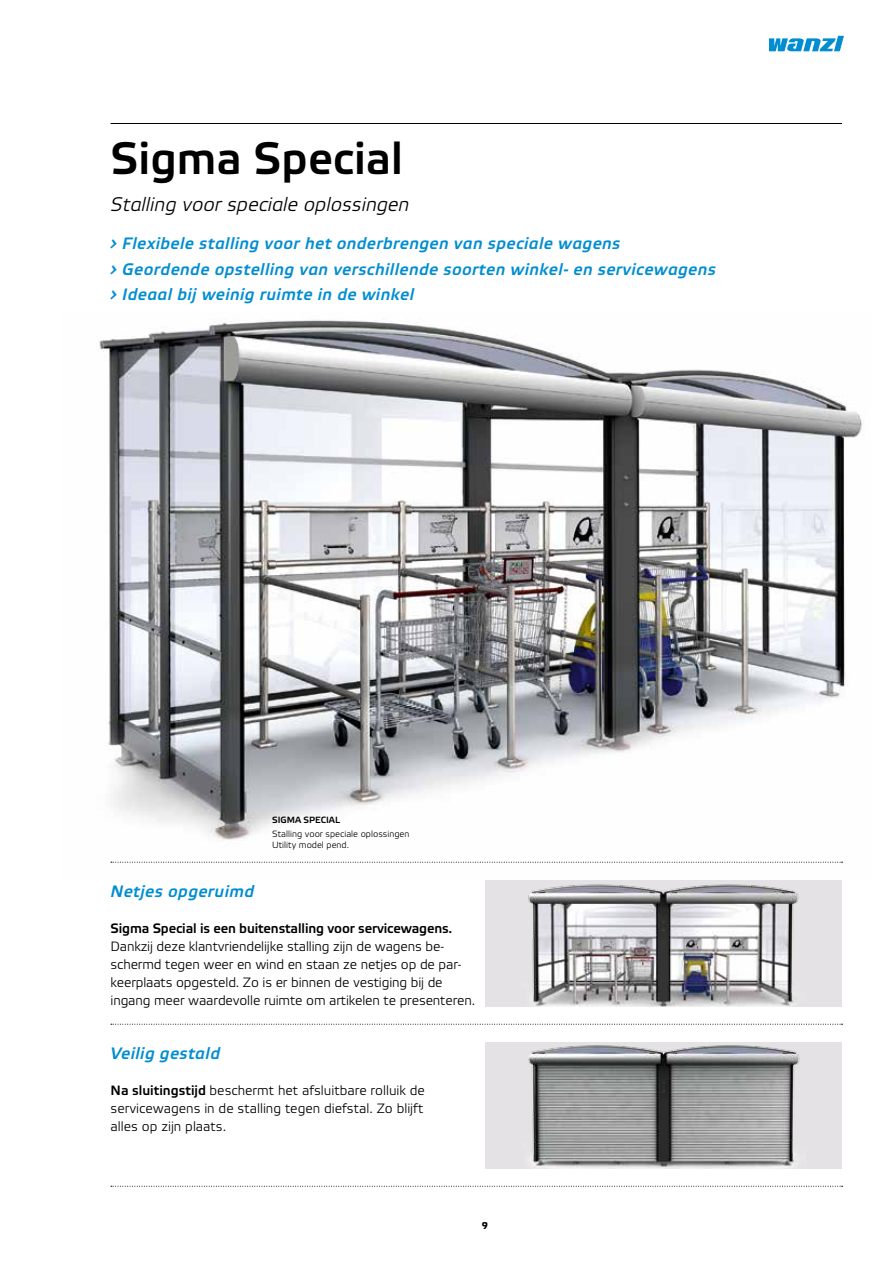
<style>
.page{position:relative;width:893px;height:1263px;background:#fff}
.page>*{position:absolute;margin:0;border:0;box-sizing:border-box;transform-origin:0 0}
.t1{font:500 45px "Wanzl Etelka";color:#000}
.t2{font:italic 300 19.5px "Wanzl Etelka";color:#000}
.t3{font:italic 500 16.5px/25.5px "Wanzl Etelka";letter-spacing:.025em;color:#008dd1}
.t4{font:300 13.5px/18px "Wanzl Etelka";letter-spacing:-.01em;color:#000;text-align:justify}
.t5{font:500 13.5px "Wanzl Etelka";letter-spacing:-.01em;color:#000}
.t6{font:700 9.75px "Wanzl Etelka Text";color:#000}
.t7{font:300 9px/10.8px "Wanzl Etelka";color:#000}
.t8{font:500 9px "Wanzl Etelka";color:#000}
.s1{font-weight:500}
</style>
<div class="page">
<svg style="left:769px;top:36px;width:75px;height:15px"></svg>
<img style="left:99px;top:320px;width:764px;height:543px">
<hr style="left:111px;top:123px;width:731px;height:1px;background:#000">
<div style="left:485px;top:1042px;width:356px;height:126px;background:#e4e2e4"></div>
<img style="left:528px;top:1045px;width:272px;height:123px">
<svg style="left:111px;top:1024px;width:732px;height:1px"></svg>
<svg style="left:111px;top:862px;width:732px;height:1px"></svg>
<svg style="left:111px;top:1186px;width:732px;height:1px"></svg>
<div style="left:485px;top:880px;width:357px;height:126px;background:#e4e2e4"></div>
<img style="left:528px;top:884px;width:271px;height:122px">
<h1 class="t1" style="left:111px;top:132px;width:294px">Sigma Special</h1>
<h2 class="t2" style="left:111px;top:193px;width:300px">Stalling voor speciale oplossingen</h2>
<p class="t3" style="left:111px;top:232px;width:607px">› Flexibele stalling voor het onderbrengen van speciale wagens<br>› Geordende opstelling van verschillende soorten winkel- en servicewagens › Ideaal bij weinig ruimte in de winkel</p>
<p class="t3" style="left:111px;top:880px;width:145px">Netjes opgeruimd</p>
<p class="t8" style="left:272px;top:815px;width:69px">Sigma Special</p>
<p class="t7" style="left:272px;top:829px;width:139px">Stalling voor speciale oplossingen<br>Utility model pend.</p>
<p class="t5" style="left:111px;top:921px;width:343px">Sigma Special is een buitenstalling voor servicewagens.</p>
<p class="t4" style="left:111px;top:938px;width:366px;text-align:left">Dankzij deze klantvriendelijke stalling zijn de wagens be&shy;schermd tegen weer en wind en staan ze netjes op de par&shy;keerplaats opgesteld. Zo is er binnen de vestiging bij de ingang meer waardevolle ruimte om artikelen te presenteren.</p>
<p class="t3" style="left:111px;top:1042px;width:111px">Veilig gestald</p>
<p class="t4" style="left:111px;top:1082px;width:316px"><span class="s1">Na sluitingstijd</span> beschermt het afsluitbare rolluik de servicewagens in de stalling tegen diefstal. Zo blijft alles op zijn plaats.</p>
<p class="t6" style="left:482px;top:1220px;width:8px">9</p>
</div>
